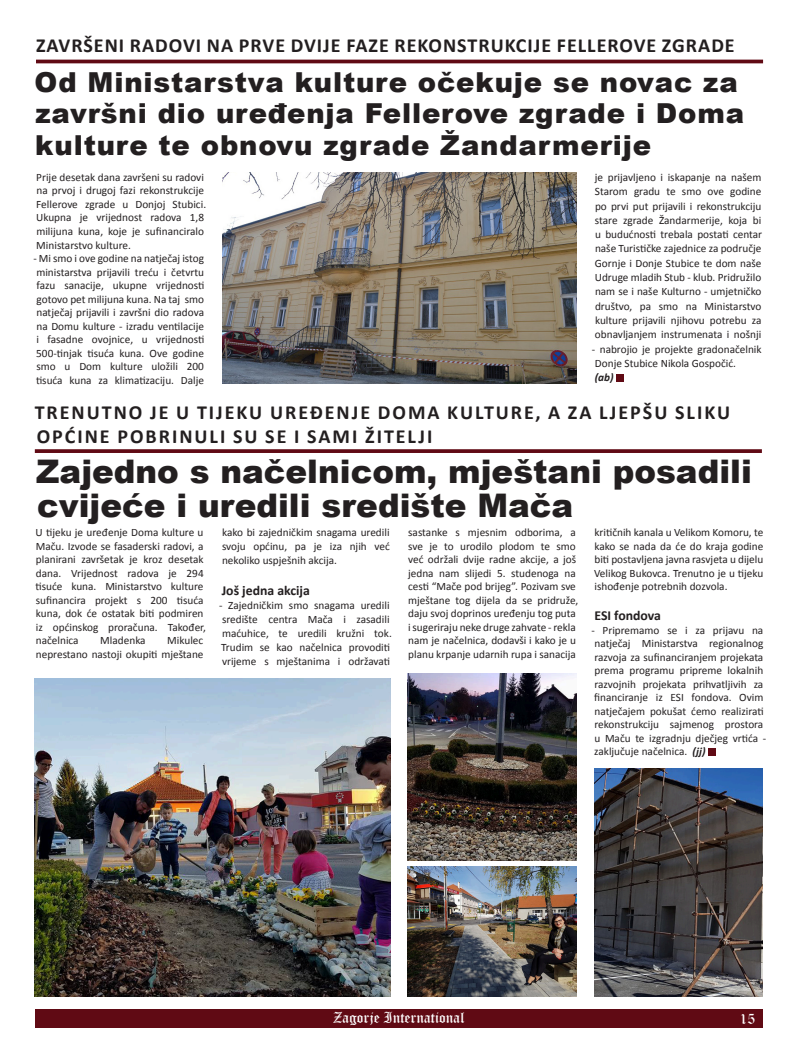
<style>
.page{position:relative;width:798px;height:1063px;background:#fff}
.page>*{position:absolute;margin:0;border:0;box-sizing:border-box;transform-origin:0 0}
.t1{font:900 32.5px/33.8px "Arial";color:#231f20}
.t2{font:900 27.5px/31.2px "Arial";letter-spacing:.03em;color:#231f20}
.t3{font:700 20px/23.8px "Calibri";letter-spacing:.1em;color:#231f20}
.t4{font:700 20px "Calibri";letter-spacing:.05em;color:#231f20}
.t5{font:15px "Old English Text";color:#fff}
.t6{font:700 13.75px "Calibri";color:#231f20}
.t7{font:11.25px/13.5px "Calibri";color:#231f20}
.t8{font:italic 700 11.25px "Calibri";color:#231f20}
.s1{font-weight:700;font-style:italic}
</style>
<div class="page">
<div style="left:35px;top:1009px;width:727px;height:19px;background:#600a14"></div>
<svg style="left:35px;top:449px;width:726px;height:4px;background:#691822"></svg>
<div style="left:708px;top:748px;width:7px;height:7px;background:#600a14"></div>
<img style="left:35px;top:679px;width:355px;height:318px">
<img style="left:407px;top:673px;width:169px;height:188px">
<img style="left:407px;top:866px;width:169px;height:131px">
<img style="left:594px;top:769px;width:168px;height:228px">
<hr style="left:36px;top:60px;width:726px;height:3px;background:#600a14">
<img style="left:222px;top:172px;width:354px;height:212px">
<div style="left:616px;top:374px;width:7px;height:7px;background:#600a14"></div>
<p class="t4" style="left:36px;top:33px;width:699px">ZAVRŠENI RADOVI NA PRVE DVIJE FAZE REKONSTRUKCIJE FELLEROVE ZGRADE</p>
<p class="t2" style="left:35px;top:66px;width:710px">Od Ministarstva kulture očekuje se novac za završni dio uređenja Fellerove zgrade i Doma kulture te obnovu zgrade Žandarmerije</p>
<p class="t7" style="left:36px;top:170px;width:171px">Prije desetak dana završeni su radovi na prvoj i drugoj fazi rekonstrukcije Fellerove zgrade u Donjoj Stubici.<br>Ukupna je vrijednost radova 1,8 milijuna kuna, koje je sufinanciralo Ministarstvo kulture.</p>
<p class="t7" style="left:33px;top:252px;width:172px;text-align:justify">- Mi smo i ove godine na natječaj istog ministarstva prijavili treću i četvrtu fazu sanacije, ukupne vrijednosti gotovo pet milijuna kuna. Na taj smo natječaj prijavili i završni dio radova na Domu kulture - izradu ventilacije i fasadne ovojnice, u vrijednosti 500-tinjak tisuća kuna. Ove godine smo u Dom kulture uložili 200 tisuća kuna za klimatizaciju. Dalje</p>
<p class="t7" style="left:594px;top:170px;width:169px;line-height:14.4px;text-align:justify">je prijavljeno i iskapanje na našem Starom gradu te smo ove godine po prvi put prijavili i rekonstrukciju stare zgrade Žandarmerije, koja bi u budućnosti trebala postati centar naše Turističke zajednice za područje Gornje i Donje Stubice te dom naše Udruge mladih Stub - klub. Pridružilo nam se i naše Kulturno - umjetničko društvo, pa smo na Ministarstvo kulture prijavili njihovu potrebu za obnavljanjem instrumenata i nošnji</p>
<p class="t7" style="left:591px;top:342px;width:171px;line-height:14.4px">- nabrojio je projekte gradonačelnik<br>Donje Stubice Nikola Gospočić.</p>
<p class="t8" style="left:594px;top:370px;width:20px">(ab)</p>
<p class="t3" style="left:35px;top:401px;width:696px">TRENUTNO JE U TIJEKU UREĐENJE DOMA KULTURE, A ZA LJEPŠU SLIKU<br>OPĆINE POBRINULI SU SE I SAMI ŽITELJI</p>
<p class="t1" style="left:36px;top:454px;width:717px">Zajedno s načelnicom, mještani posadili cvijeće i uredili središte Mača</p>
<p class="t7" style="left:35px;top:526px;width:172px">U tijeku je uređenje Doma kulture u<br>Maču. Izvode se fasaderski radovi, a planirani završetak je kroz desetak dana. Vrijednost radova je 294 tisuće kuna. Ministarstvo kulture sufinancira projekt s 200 tisuća kuna, dok će ostatak biti podmiren iz općinskog proračuna. Također, načelnica</p>
<p class="t7" style="left:222px;top:525px;width:169px;line-height:14px;text-align:justify">kako bi zajedničkim snagama uredili svoju općinu, pa je iza njih već nekoliko uspješnih akcija.</p>
<p class="t6" style="left:222px;top:582px;width:90px">Još jedna akcija</p>
<p class="t7" style="left:219px;top:598px;width:174px;line-height:14px">- Zajedničkim smo snagama uredili središte centra Mača i zasadili maćuhice, te uredili kružni tok.<br>Trudim se kao načelnica provoditi vrijeme s mještanima i održavati</p>
<p class="t7" style="left:408px;top:526px;width:172px">sastanke s mjesnim odborima, a sve je to urodilo plodom te smo već održali dvije radne akcije, a još jedna nam slijedi 5. studenoga na cesti “Mače pod brijeg”. Pozivam sve mještane tog dijela da se pridruže, daju svoj doprinos uređenju tog puta i sugeriraju neke druge zahvate - rekla nam je načelnica, dodavši i kako je u planu krpanje udarnih rupa i sanacija</p>
<p class="t7" style="left:594px;top:526px;width:171px;text-align:justify">kritičnih kanala u Velikom Komoru, te kako se nada da će do kraja godine biti postavljena javna rasvjeta u dijelu Velikog Bukovca. Trenutno je u tijeku ishođenje potrebnih dozvola.</p>
<p class="t6" style="left:594px;top:607px;width:68px">ESI fondova</p>
<p class="t7" style="left:591px;top:623px;width:176px">- Pripremamo se i za prijavu na natječaj Ministarstva regionalnog razvoja za sufinanciranjem projekata prema programu pripreme lokalnih razvojnih projekata prihvatljivih za financiranje iz ESI fondova. Ovim natječajem pokušat ćemo realizirati rekonstrukciju sajmenog prostora u Maču te izgradnju dječjeg vrtića - zaključuje načelnica. <span class="s1">(jj)</span></p>
<p class="t7" style="left:36px;top:634px;width:169px;text-align:right">Mikulec<br>neprestano nastoji okupiti mještane</p>
<p class="t7" style="left:100px;top:634px;width:47px">Mladenka</p>
<h3 class="t5" style="left:333px;top:1008px;width:133px">Zagorje International</h3>
<h3 class="t5" style="left:739px;top:1009px;width:17px">15</h3>
</div>
